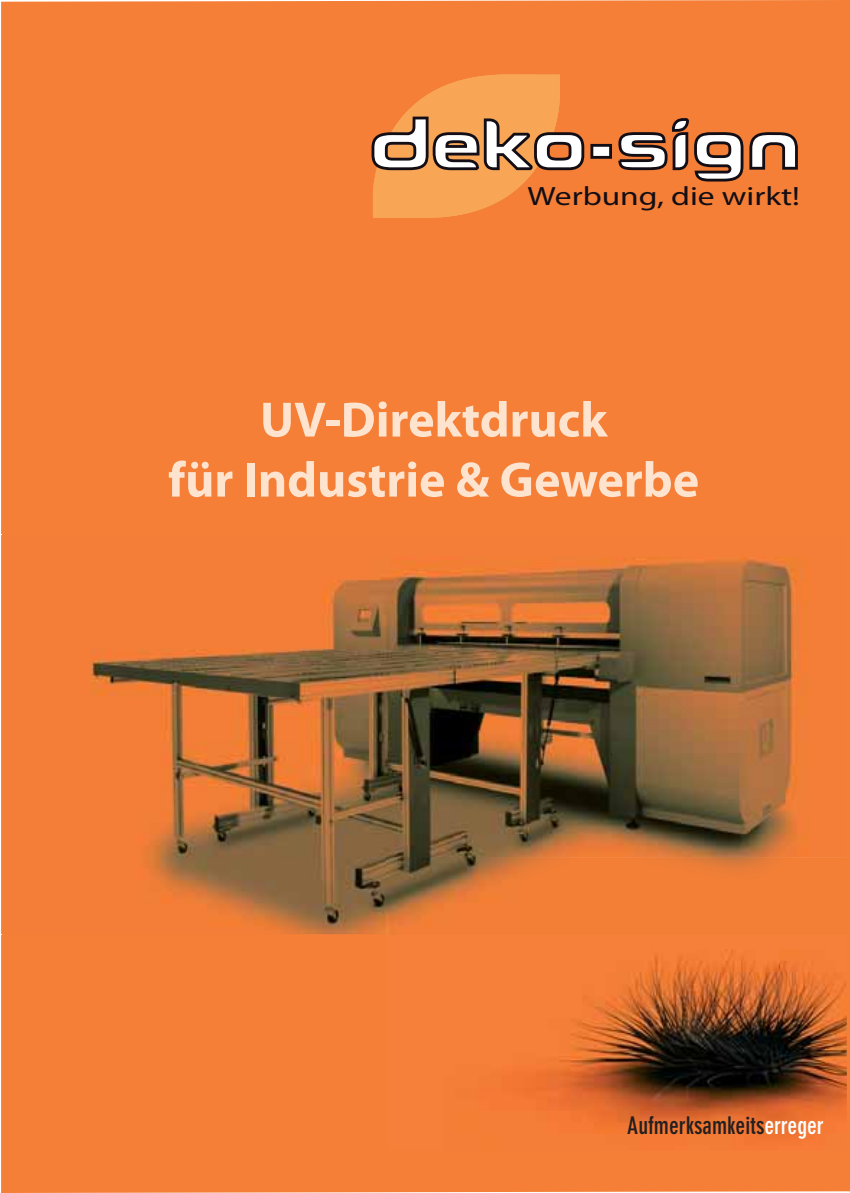
<style>
.page{position:relative;width:850px;height:1193px;background:#fff}
.page>*{position:absolute;margin:0;border:0;box-sizing:border-box;transform-origin:0 0}
.t1{font:700 50px/60px "Myriad Pro";color:#fee3cf;text-align:center}
.t2{font:26.6px "Myriad Pro";color:#130e15;scale:1.26 1}
.t3{font:700 condensed 24px "DIN Neuzeit Grotesk";color:#231f20}
.s1{color:#fff}
</style>
<div class="page">
<div style="left:1px;top:0;width:848px;height:1192px;background:#f57f36"></div>
<svg style="left:590px;top:144px;width:21px;height:15px"></svg>
<svg style="left:749px;top:132px;width:48px;height:38px"></svg>
<svg style="left:618px;top:118px;width:125px;height:63px"></svg>
<svg style="left:371px;top:75px;width:213px;height:143px;background:#e3975b"></svg>
<svg style="left:744px;top:190px;width:7px;height:7px"></svg>
<div style="left:263px;top:401px;width:345px;height:36px;background:#f57f36"></div>
<div style="left:169px;top:460px;width:528px;height:37px;background:#f57f36"></div>
<img style="left:386px;top:934px;width:460px;height:216px">
<img style="left:1px;top:535px;width:845px;height:399px">
<img style="left:386px;top:857px;width:460px;height:77px">
<p class="t2" style="left:527px;top:186px;width:217px">Werbung, die wirkt!</p>
<p class="t1" style="left:168px;top:389px;width:532px">UV-Direktdruck<br>für Industrie &amp; Gewerbe</p>
<p class="t3" style="left:627px;top:1116px;width:198px">Aufmerksamkeits<span class="s1">erreger</span></p>
</div>
